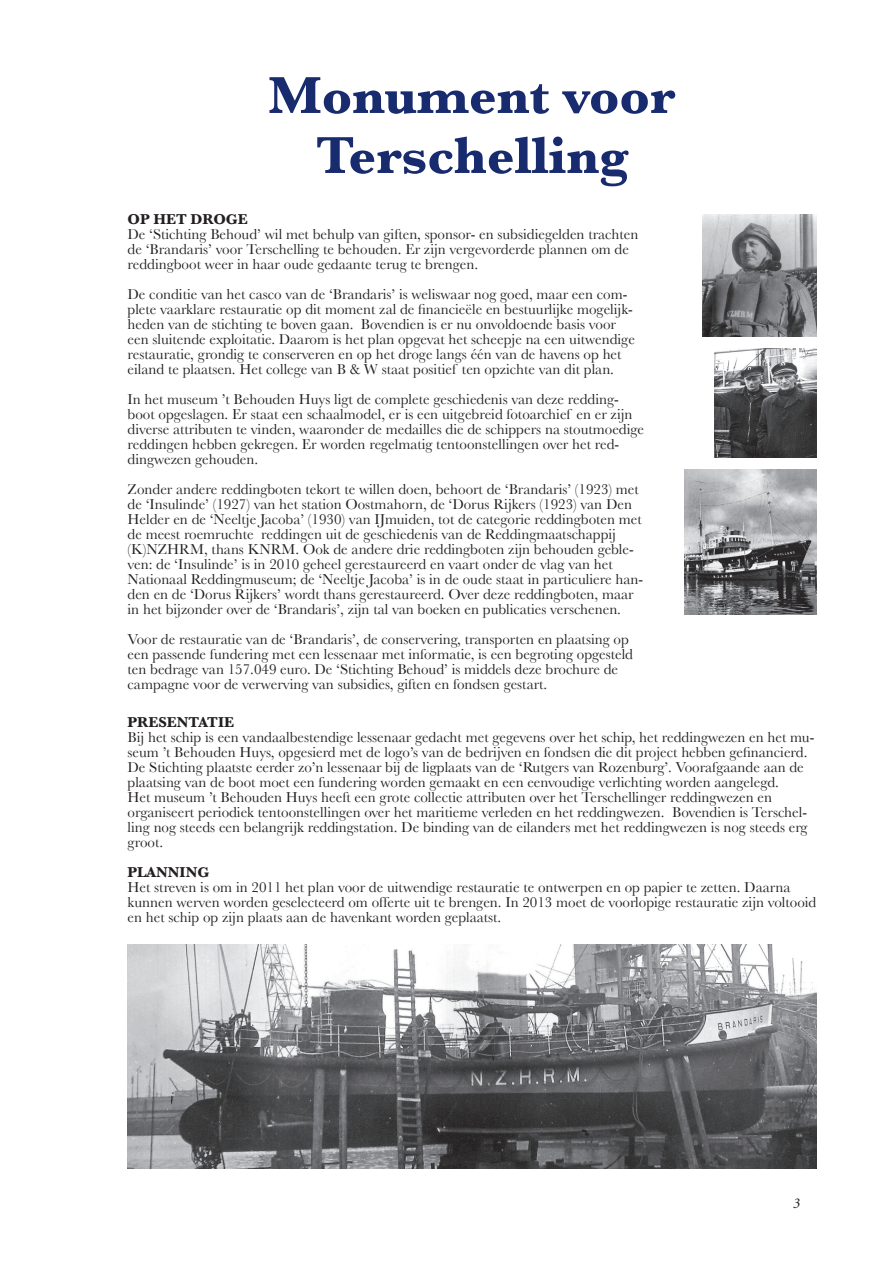
<style>
.page{position:relative;width:893px;height:1263px;background:#fff}
.page>*{position:absolute;margin:0;border:0;box-sizing:border-box;transform-origin:0 0}
.t1{font:700 54px/60px "Baskerville";color:#172b6e;text-align:center}
.t2{font:15px/15px "Baskerville";color:#231f20}
.t3{font:700 15px "Baskerville";color:#231f20}
.t4{font:italic 15px "Minion";color:#231f20}
</style>
<div class="page">
<img style="left:702px;top:215px;width:114px;height:121px">
<img style="left:714px;top:349px;width:102px;height:109px">
<img style="left:684px;top:469px;width:132px;height:145px">
<img style="left:128px;top:944px;width:688px;height:225px">
<h1 class="t1" style="left:268px;top:65px;width:409px">Monument voor<br>Terschelling</h1>
<p class="t3" style="left:128px;top:210px;width:122px">OP HET DROGE</p>
<p class="t2" style="left:128px;top:227px;width:512px">De ‘Stichting Behoud’ wil met behulp van giften, sponsor- en subsidiegelden trachten de ‘Brandaris’ voor Terschelling te behouden. Er zijn vergevorderde plannen om de reddingboot weer in haar oude gedaante terug te brengen.</p>
<p class="t2" style="left:128px;top:287px;width:509px">De conditie van het casco van de ‘Brandaris’ is weliswaar nog goed, maar een com&shy;plete vaarklare restauratie op dit moment zal de financieële en bestuurlijke mogelijk&shy;heden van de stichting te boven gaan. Bovendien is er nu onvoldoende basis voor een sluitende exploitatie. Daarom is het plan opgevat het scheepje na een uitwendige restauratie, grondig te conserveren en op het droge langs één van de havens op het eiland te plaatsen. Het college van B &amp; W staat positief ten opzichte van dit plan.</p>
<p class="t2" style="left:128px;top:392px;width:518px">In het museum ’t Behouden Huys ligt de complete geschiedenis van deze redding&shy;boot opgeslagen. Er staat een schaalmodel, er is een uitgebreid fotoarchief en er zijn diverse attributen te vinden, waaronder de medailles die de schippers na stoutmoedige reddingen hebben gekregen. Er worden regelmatig tentoonstellingen over het red&shy;dingwezen gehouden.</p>
<p class="t2" style="left:128px;top:482px;width:517px">Zonder andere reddingboten tekort te willen doen, behoort de ‘Brandaris’ (1923) met de ‘Insulinde’ (1927) van het station Oostmahorn, de ‘Dorus Rijkers (1923) van Den Helder en de ‘Neeltje Jacoba’ (1930) van IJmuiden, tot de categorie reddingboten met de meest roemruchte reddingen uit de geschiedenis van de Reddingmaatschappij (K)NZHRM, thans KNRM. Ook de andere drie reddingboten zijn behouden geble&shy;ven: de ‘Insulinde’ is in 2010 geheel gerestaureerd en vaart onder de vlag van het Nationaal Reddingmuseum; de ‘Neeltje Jacoba’ is in de oude staat in particuliere han&shy;den en de ‘Dorus Rijkers’ wordt thans gerestaureerd. Over deze reddingboten, maar in het bijzonder over de ‘Brandaris’, zijn tal van boeken en publicaties verschenen.</p>
<p class="t2" style="left:128px;top:632px;width:507px">Voor de restauratie van de ‘Brandaris’, de conservering, transporten en plaatsing op een passende fundering met een lessenaar met informatie, is een begroting opgesteld ten bedrage van 157.049 euro. De ‘Stichting Behoud’ is middels deze brochure de campagne voor de verwerving van subsidies, giften en fondsen gestart.</p>
<p class="t3" style="left:128px;top:713px;width:108px">PRESENTATIE</p>
<p class="t2" style="left:128px;top:729px;width:688px">Bij het schip is een vandaalbestendige lessenaar gedacht met gegevens over het schip, het reddingwezen en het mu&shy;seum ’t Behouden Huys, opgesierd met de logo’s van de bedrijven en fondsen die dit project hebben gefinancierd.<br>De Stichting plaatste eerder zo’n lessenaar bij de ligplaats van de ‘Rutgers van Rozenburg’. Voorafgaande aan de plaatsing van de boot moet een fundering worden gemaakt en een eenvoudige verlichting worden aangelegd.<br>Het museum ’t Behouden Huys heeft een grote collectie attributen over het Terschellinger reddingwezen en organiseert periodiek tentoonstellingen over het maritieme verleden en het reddingwezen. Bovendien is Terschel&shy;ling nog steeds een belangrijk reddingstation. De binding van de eilanders met het reddingwezen is nog steeds erg groot.</p>
<p class="t3" style="left:128px;top:863px;width:83px">PLANNING</p>
<p class="t2" style="left:128px;top:879px;width:690px">Het streven is om in 2011 het plan voor de uitwendige restauratie te ontwerpen en op papier te zetten. Daarna kunnen werven worden geselecteerd om offerte uit te brengen. In 2013 moet de voorlopige restauratie zijn voltooid en het schip op zijn plaats aan de havenkant worden geplaatst.</p>
<p class="t4" style="left:793px;top:1195px;width:9px">3</p>
</div>
